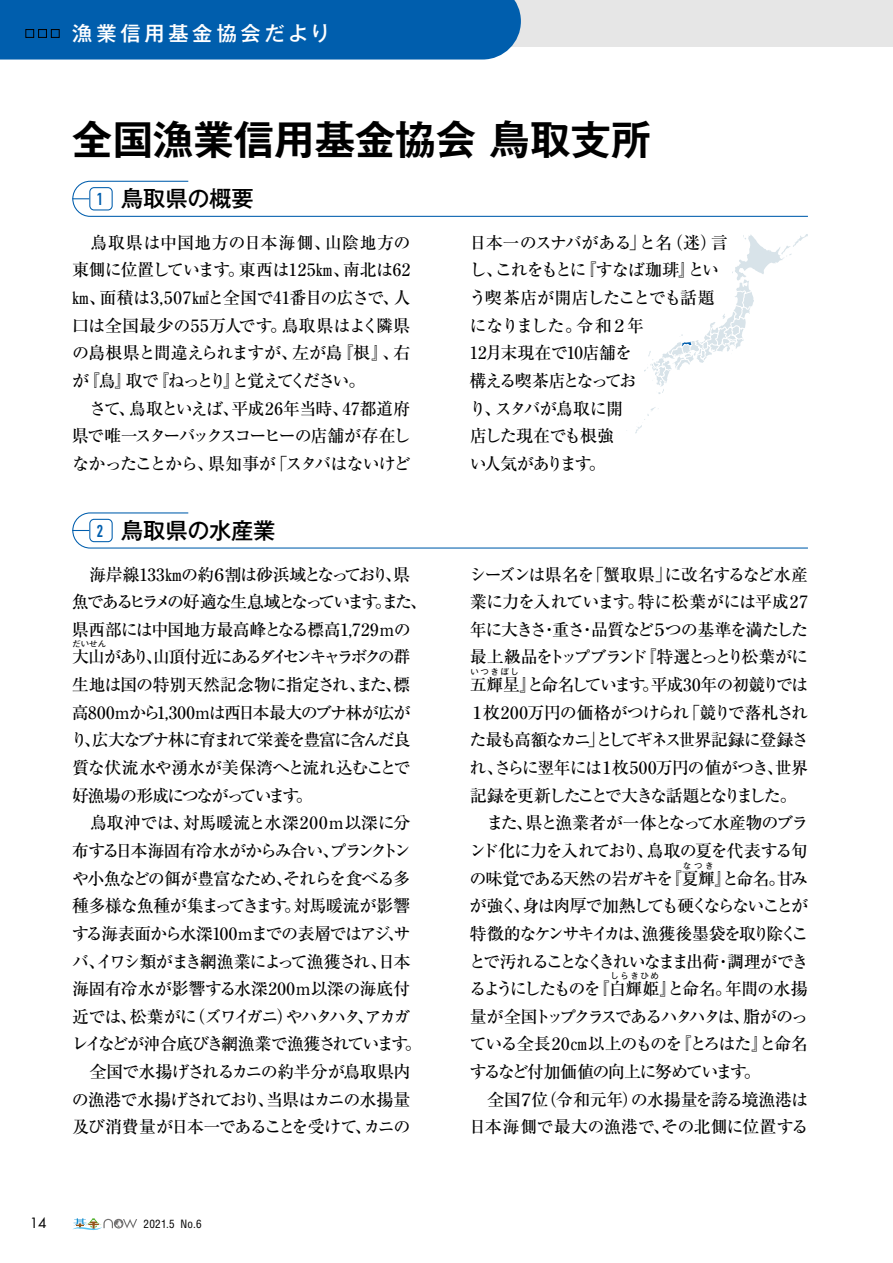
<style>
.page{position:relative;width:893px;height:1263px;background:#fff}
.page>*{position:absolute;margin:0;border:0;box-sizing:border-box;transform-origin:0 0}
.t1{font:700 40.35px "Gothic MB101 Pr 6 N De";color:#000}
.t2{font:500 22.35px "Gothic MB101 Pr 6 N";letter-spacing:-.015em;color:#000}
.t3{font:500 20.25px "Gothic MB101 Pr 6 N";letter-spacing:.185em;color:#fff}
.t4{font:500 16.95px/27.6px "Ryumin Pr 6 N";letter-spacing:-.07em;color:#000}
.t5{font:500 16.95px/27.6px "Ryumin Pr 6 N";letter-spacing:-.04em;color:#000}
.t6{font:500 16.95px/27.6px "Ryumin Pr 6 N";letter-spacing:-.105em;color:#000}
.t7{font:13.8px "Futura";color:#000}
.t8{font:condensed 11.1px "Helvetica";letter-spacing:.02em;color:#000}
.t9{font:500 8.55px "Gothic BBB Pr 6 N";letter-spacing:.175em;color:#000}
.s1{font-family:"DIN Condensed";font-weight:700;font-size:16.95px;color:#005ead}
</style>
<div class="page">
<svg style="left:72px;top:1218px;width:65px;height:12px"></svg>
<div style="left:0;top:0;width:893px;height:47px;background:#e6e6e6"></div>
<div style="left:0;top:0;width:521px;height:60px;background:#005ead"></div>
<svg style="left:635px;top:407px;width:24px;height:27px"></svg>
<svg style="left:644px;top:234px;width:164px;height:160px"></svg>
<svg style="left:72px;top:512px;width:736px;height:37px"></svg>
<svg style="left:72px;top:180px;width:736px;height:37px"></svg>
<div style="left:26px;top:29px;width:8px;height:9px;border:1px solid #000"></div>
<div style="left:38px;top:29px;width:9px;height:9px;border:1px solid #000"></div>
<div style="left:51px;top:29px;width:9px;height:9px;border:1px solid #000"></div>
<p class="t3" style="left:72px;top:17px;width:259px">漁業信用基金協会だより</p>
<h1 class="t1" style="left:72px;top:106px;width:580px">全国漁業信用基金協会 鳥取支所</h1>
<h2 class="t2" style="left:97px;top:180px;width:158px"><span class="s1">1</span> 鳥取県の概要</h2>
<p class="t5" style="left:72px;top:228px;width:340px">　鳥取県は中国地方の日本海側、山陰地方の東側に位置しています。東西は125㎞、南北は62㎞、面積は3,507㎢と全国で41番目の広さで、人口は全国最少の55万人です。鳥取県はよく隣県の島根県と間違えられますが、左が島『根』、右が『鳥』取で『ねっとり』と覚えてください。<br>　さて、鳥取といえば、平成26年当時、47都道府県で唯一スターバックスコーヒーの店舗が存在しなかったことから、県知事が「スタバはないけど</p>
<h2 class="t2" style="left:97px;top:512px;width:180px"><span class="s1">2</span> 鳥取県の水産業</h2>
<p class="t6" style="left:72px;top:560px;width:356px">　海岸線133㎞の約６割は砂浜域となっており、県魚であるヒラメの好適な生息域となっています。また、県西部には中国地方最高峰となる標高1,729ｍの大山があり、山頂付近にあるダイセンキャラボクの群</p>
<p class="t9" style="left:72px;top:637px;width:36px">だいせん</p>
<p class="t4" style="left:71px;top:670px;width:352px">生地は国の特別天然記念物に指定され、また、標高800ｍから1,300ｍは西日本最大のブナ林が広がり、広大なブナ林に育まれて栄養を豊富に含んだ良質な伏流水や湧水が美保湾へと流れ込むことで好漁場の形成につながっています。<br>　鳥取沖では、対馬暖流と水深200ｍ以深に分布する日本海固有冷水がからみ合い、プランクトンや小魚などの餌が豊富なため、それらを食べる多種多様な魚種が集まってきます。対馬暖流が影響する海表面から水深100ｍまでの表層ではアジ、サバ、イワシ類がまき網漁業によって漁獲され、日本海固有冷水が影響する水深200ｍ以深の海底付近では、松葉がに（ズワイガニ）やハタハタ、アカガレイなどが沖合底びき網漁業で漁獲されています。　全国で水揚げされるカニの約半分が鳥取県内の漁港で水揚げされており、当県はカニの水揚量及び消費量が日本一であることを受けて、カニの</p>
<p class="t7" style="left:30px;top:1214px;width:19px">14</p>
<p class="t8" style="left:144px;top:1216px;width:60px">2021.5 No.6</p>
<p class="t4" style="left:469px;top:228px;width:260px">日本一のスナバがある」と名（迷）言し、これをもとに『すなば珈琲』という喫茶店が開店したことでも話題になりました。令和２年<br>12月末現在で10店舗を<br>構える喫茶店となってお<br>り、スタバが鳥取に開<br>店した現在でも根強<br>い人気があります。</p>
<p class="t4" style="left:469px;top:560px;width:340px;text-align:justify">シーズンは県名を「蟹取県」に改名するなど水産業に力を入れています。特に松葉がには平成27年に大きさ・重さ・品質など５つの基準を満たした最上級品をトップブランド『特選とっとり松葉がに五輝星』と命名しています。平成30年の初競りでは</p>
<p class="t9" style="left:471px;top:665px;width:50px">いつきぼし</p>
<p class="t4" style="left:469px;top:698px;width:341px">１枚200万円の価格がつけられ「競りで落札された最も高額なカニ」としてギネス世界記録に登録され、さらに翌年には１枚500万円の値がつき、世界記録を更新したことで大きな話題となりました。　また、県と漁業者が一体となって水産物のブランド化に力を入れており、鳥取の夏を代表する旬の味覚である天然の岩ガキを『夏輝』と命名。甘み</p>
<p class="t9" style="left:683px;top:858px;width:32px">なつき</p>
<p class="t4" style="left:469px;top:891px;width:341px;text-align:justify">が強く、身は肉厚で加熱しても硬くならないことが特徴的なケンサキイカは、漁獲後墨袋を取り除くことで汚れることなくきれいなまま出荷・調理ができるようにしたものを『白輝姫』と命名。年間の水揚</p>
<p class="t9" style="left:610px;top:969px;width:50px">しらきひめ</p>
<p class="t4" style="left:469px;top:1002px;width:341px">量が全国トップクラスであるハタハタは、脂がのっている全長20㎝以上のものを『とろはた』と命名するなど付加価値の向上に努めています。<br>　全国７位（令和元年）の水揚量を誇る境漁港は日本海側で最大の漁港で、その北側に位置する</p>
</div>
